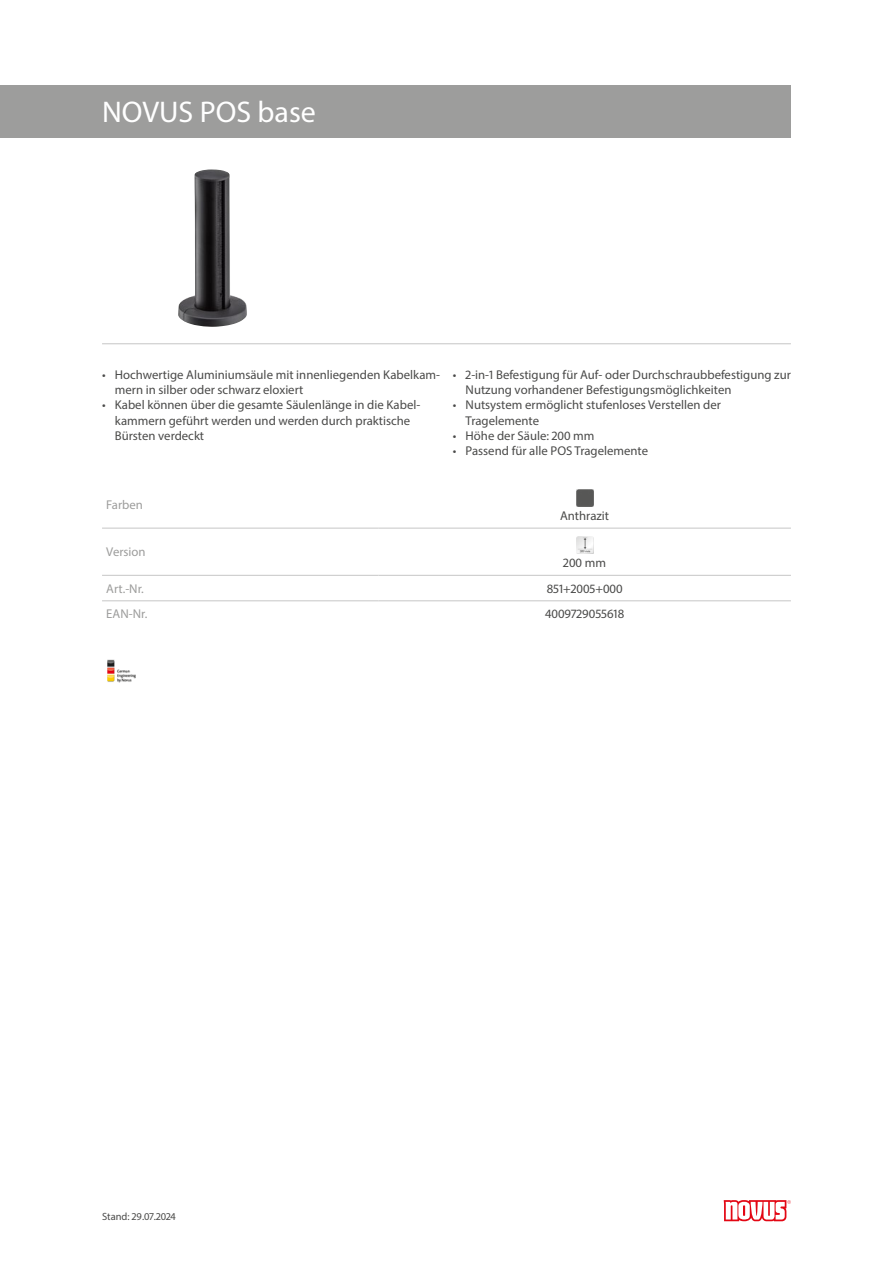
<style>
.page{position:relative;width:893px;height:1263px;background:#fff}
.page>*{position:absolute;margin:0;border:0;box-sizing:border-box;transform-origin:0 0}
.Produktname{font:30px "Myriad Pro";color:#fff}
.Produkttabelle_Zentr{font:12.75px/15.3px "Myriad Pro";color:#4a4a49}
.Produkttabelle_Links{font:12.75px "Myriad Pro";color:#9d9d9c}
.Farbildtext{font:12.75px "Myriad Pro";color:#4a4a49}
.t1{font:10.5px "Myriad Pro";color:#4a4a49}
</style>
<div class="page">
<img style="left:178px;top:169px;width:69px;height:158px">
<hr style="left:102px;top:343px;width:689px;height:1px;background:#c6c6c6">
<img style="left:107px;top:659px;width:29px;height:24px">
<svg style="left:724px;top:1200px;width:67px;height:21px"></svg>
<div style="left:0;top:85px;width:791px;height:53px;background:#9d9d9c"></div>
<hr style="left:102px;top:528px;width:276px;height:1px;background:#c6c6c6">
<hr style="left:378px;top:528px;width:413px;height:1px;background:#c6c6c6">
<hr style="left:102px;top:575px;width:276px;height:1px;background:#c6c6c6">
<hr style="left:378px;top:575px;width:413px;height:1px;background:#c6c6c6">
<hr style="left:102px;top:600px;width:276px;height:1px;background:#c6c6c6">
<hr style="left:378px;top:600px;width:413px;height:1px;background:#c6c6c6">
<img style="left:576px;top:489px;width:17px;height:17px">
<img style="left:576px;top:537px;width:17px;height:17px">
<p class="Produktname" style="left:102px;top:94px;width:215px">NOVUS POS base</p>
<p class="Produkttabelle_Zentr" style="left:115px;top:367px;width:327px;text-indent:-13px">• Hochwertige Aluminiumsäule mit innenliegenden Kabelkam&shy;mern in silber oder schwarz eloxiert</p>
<p class="Produkttabelle_Zentr" style="left:115px;top:397px;width:307px;text-indent:-13px">• Kabel können über die gesamte Säulenlänge in die Kabel&shy;kammern geführt werden und werden durch praktische<br>Bürsten verdeckt</p>
<p class="Produkttabelle_Zentr" style="left:466px;top:367px;width:327px;text-indent:-13px">• 2-in-1 Befestigung für Auf- oder Durchschraubbefestigung zur<br>Nutzung vorhandener Befestigungsmöglichkeiten</p>
<p class="Produkttabelle_Zentr" style="left:466px;top:397px;width:257px;text-indent:-13px">• Nutsystem ermöglicht stufenloses Verstellen der<br>Tragelemente</p>
<p class="Produkttabelle_Zentr" style="left:453px;top:428px;width:143px">• Höhe der Säule: 200 mm</p>
<p class="Produkttabelle_Zentr" style="left:453px;top:443px;width:197px">• Passend für alle POS Tragelemente</p>
<p class="Produkttabelle_Links" style="left:106px;top:497px;width:38px">Farben</p>
<p class="Produkttabelle_Links" style="left:106px;top:544px;width:41px">Version</p>
<p class="Farbildtext" style="left:560px;top:507px;width:50px">Anthrazit</p>
<p class="Farbildtext" style="left:563px;top:555px;width:44px">200 mm</p>
<p class="Produkttabelle_Links" style="left:106px;top:581px;width:39px">Art.-Nr.</p>
<p class="Produkttabelle_Zentr" style="left:547px;top:581px;width:78px">851+2005+000</p>
<p class="Produkttabelle_Links" style="left:106px;top:606px;width:43px">EAN-Nr.</p>
<p class="Produkttabelle_Zentr" style="left:545px;top:606px;width:81px">4009729055618</p>
<p class="t1" style="left:102px;top:1210px;width:75px">Stand: 29.07.2024</p>
</div>
